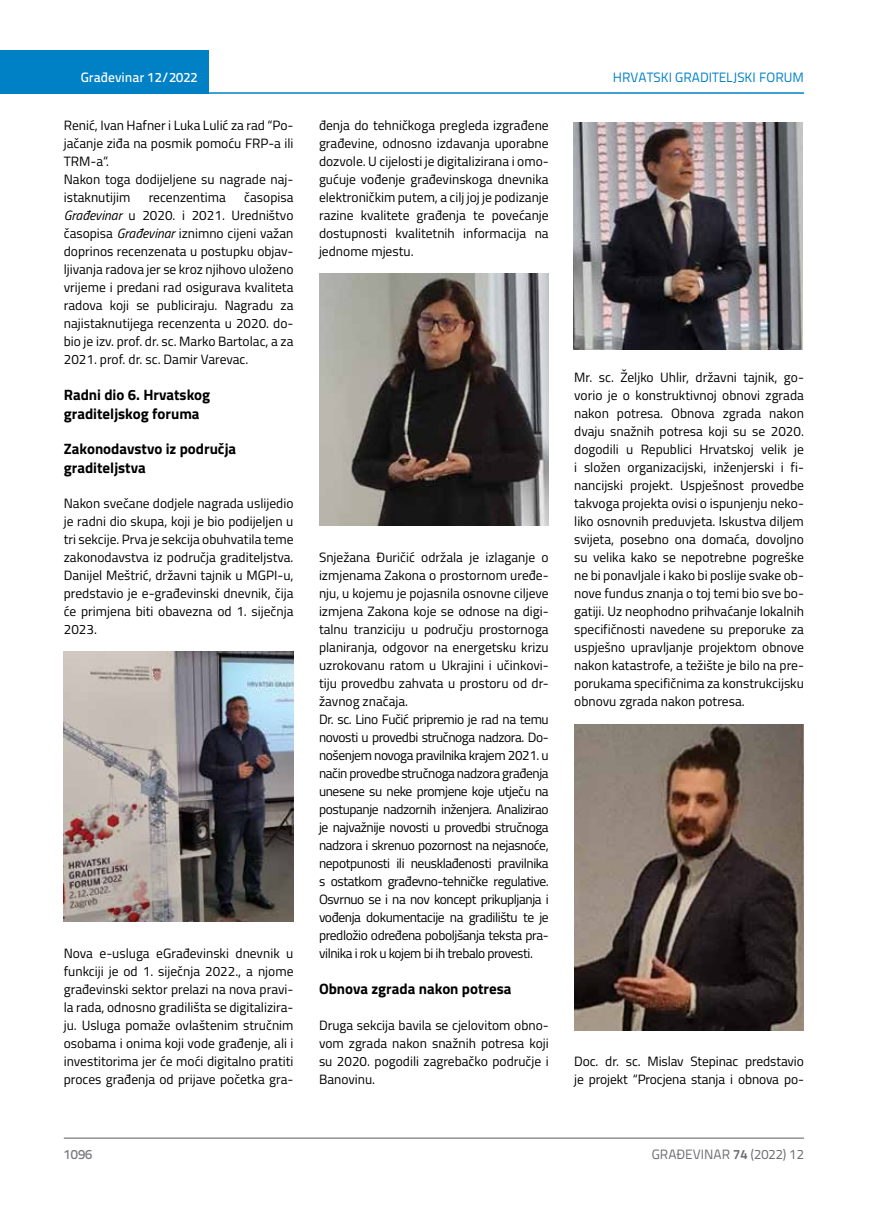
<style>
.page{position:relative;width:872px;height:1212px;background:#fff}
.page>*{position:absolute;margin:0;border:0;box-sizing:border-box;transform-origin:0 0}
.t1{font:700 15px/19.5px "Titillium";color:#000}
.t2{font:13.5px/18px "Titillium";letter-spacing:-.005em;color:#000;text-align:justify}
.t3{font:13.5px/18px "Titillium";letter-spacing:-.03em;color:#000}
.t4{font:13.5px "Titillium Text 22 L";color:#0081c6}
.t5{font:13.5px "Titillium Text 22 L";color:#6d6e71}
.t6{font:500 13.5px "Titillium Text 22 L";color:#fff}
.t7{font:500 13.5px "Titillium Text 22 L";color:#797a7d}
.s1{font-style:italic}
.s2{font-weight:700}
</style>
<div class="page">
<div style="left:0;top:50px;width:208px;height:44px;background:#0081c6"></div>
<hr style="left:0;top:92px;width:804px;height:2px;background:#0081c6">
<hr style="left:64px;top:1138px;width:740px;height:1px;background:#58595b">
<img style="left:64px;top:651px;width:229px;height:270px">
<img style="left:319px;top:274px;width:229px;height:252px">
<img style="left:574px;top:724px;width:230px;height:306px">
<img style="left:573px;top:122px;width:229px;height:228px">
<p class="t6" style="left:81px;top:67px;width:118px">Građevinar 12/2022</p>
<p class="t4" style="left:613px;top:68px;width:192px">HRVATSKI GRADITELJSKI FORUM</p>
<p class="t2" style="left:64px;top:115px;width:231px;text-align:left">Renić, Ivan Hafner i Luka Lulić za rad “Po&shy;jačanje ziđa na posmik pomoću FRP-a ili<br>TRM-a“.<br>Nakon toga dodijeljene su nagrade naj&shy;istaknutijim</p>
<p class="t2" style="left:319px;top:115px;width:231px">đenja do tehničkoga pregleda izgrađene građevine, odnosno izdavanja uporabne dozvole. U cijelosti je digitalizirana i omo&shy;gućuje vođenje građevinskoga dnevnika elektroničkim putem, a cilj joj je podizanje razine kvalitete građenja te povećanje dostupnosti kvalitetnih informacija na jednome mjestu.</p>
<p class="t2" style="left:64px;top:187px;width:231px;text-indent:180px">časopisa <span class="s1">Građevinar</span> u 2020. i 2021. Uredništvo časopisa <span class="s1">Građevinar</span> iznimno cijeni važan doprinos recenzenata u postupku objav&shy;ljivanja radova jer se kroz njihovo uloženo vrijeme i predani rad osigurava kvaliteta radova koji se publiciraju. Nagradu za najistaknutijega recenzenta u 2020. do&shy;bio je izv. prof. dr. sc. Marko Bartolac, a za 2021. prof. dr. sc. Damir Varevac.</p>
<p class="t1" style="left:64px;top:384px;width:148px">Radni dio 6. Hrvatskog graditeljskog foruma</p>
<p class="t1" style="left:64px;top:438px;width:174px">Zakonodavstvo iz područja graditeljstva</p>
<p class="t2" style="left:64px;top:493px;width:231px">Nakon svečane dodjele nagrada uslijedio je radni dio skupa, koji je bio podijeljen u tri sekcije. Prva je sekcija obuhvatila teme zakonodavstva iz područja graditeljstva.<br>Danijel Meštrić, državni tajnik u MGPI-u, predstavio je e-građevinski dnevnik, čija će primjena biti obavezna od 1. siječnja 2023.</p>
<p class="t2" style="left:149px;top:187px;width:79px">recenzentima</p>
<p class="t2" style="left:574px;top:367px;width:231px">Mr. sc. Željko Uhlir, državni tajnik, go&shy;vorio je o konstruktivnoj obnovi zgrada nakon potresa. Obnova zgrada nakon dvaju snažnih potresa koji su se 2020. dogodili u Republici Hrvatskoj velik je i složen organizacijski, inženjerski i fi&shy;nancijski projekt. Uspješnost provedbe takvoga projekta ovisi o ispunjenju neko&shy;liko osnovnih preduvjeta. Iskustva diljem svijeta, posebno ona domaća, dovoljno su velika kako se nepotrebne pogreške ne bi ponavljale i kako bi poslije svake ob&shy;nove fundus znanja o toj temi bio sve bo&shy;gatiji. Uz neophodno prihvaćanje lokalnih specifičnosti navedene su preporuke za uspješno upravljanje projektom obnove nakon katastrofe, a težište je bilo na pre&shy;porukama specifičnima za konstrukcijsku obnovu zgrada nakon potresa.</p>
<p class="t3" style="left:319px;top:547px;width:231px">Snježana Đuričić održala je izlaganje o izmjenama Zakona o prostornom uređe&shy;nju, u kojemu je pojasnila osnovne ciljeve izmjena Zakona koje se odnose na digi&shy;talnu tranziciju u području prostornoga planiranja, odgovor na energetsku krizu uzrokovanu ratom u Ukrajini i učinkovi&shy;tiju provedbu zahvata u prostoru od dr&shy;žavnog značaja.<br>Dr. sc. Lino Fučić pripremio je rad na temu novosti u provedbi stručnoga nadzora. Do&shy;nošenjem novoga pravilnika krajem 2021. u način provedbe stručnoga nadzora građenja unesene su neke promjene koje utječu na postupanje nadzornih inženjera. Analizirao je najvažnije novosti u provedbi stručnoga nadzora i skrenuo pozornost na nejasnoće, nepotpunosti ili neusklađenosti pravilnika s ostatkom građevno-tehničke regulative.<br>Osvrnuo se i na nov koncept prikupljanja i vođenja dokumentacije na gradilištu te je predložio određena poboljšanja teksta pra&shy;vilnika i rok u kojem bi ih trebalo provesti.</p>
<p class="t1" style="left:319px;top:978px;width:194px">Obnova zgrada nakon potresa</p>
<p class="t2" style="left:319px;top:1016px;width:231px">Druga sekcija bavila se cjelovitom obno&shy;vom zgrada nakon snažnih potresa koji su 2020. pogodili zagrebačko područje i Banovinu.</p>
<p class="t2" style="left:64px;top:944px;width:231px">Nova e-usluga eGrađevinski dnevnik u funkciji je od 1. siječnja 2022., a njome građevinski sektor prelazi na nova pravi&shy;la rada, odnosno gradilišta se digitalizira&shy;ju. Usluga pomaže ovlaštenim stručnim osobama i onima koji vode građenje, ali i investitorima jer će moći digitalno pratiti proces građenja od prijave početka gra-</p>
<p class="t2" style="left:574px;top:1052px;width:231px">Doc. dr. sc. Mislav Stepinac predstavio je projekt “Procjena stanja i obnova po-</p>
<p class="t7" style="left:64px;top:1144px;width:30px">1096</p>
<p class="t5" style="left:652px;top:1144px;width:154px">GRAĐEVINAR <span class="s2">74</span> (2022) 12</p>
</div>
